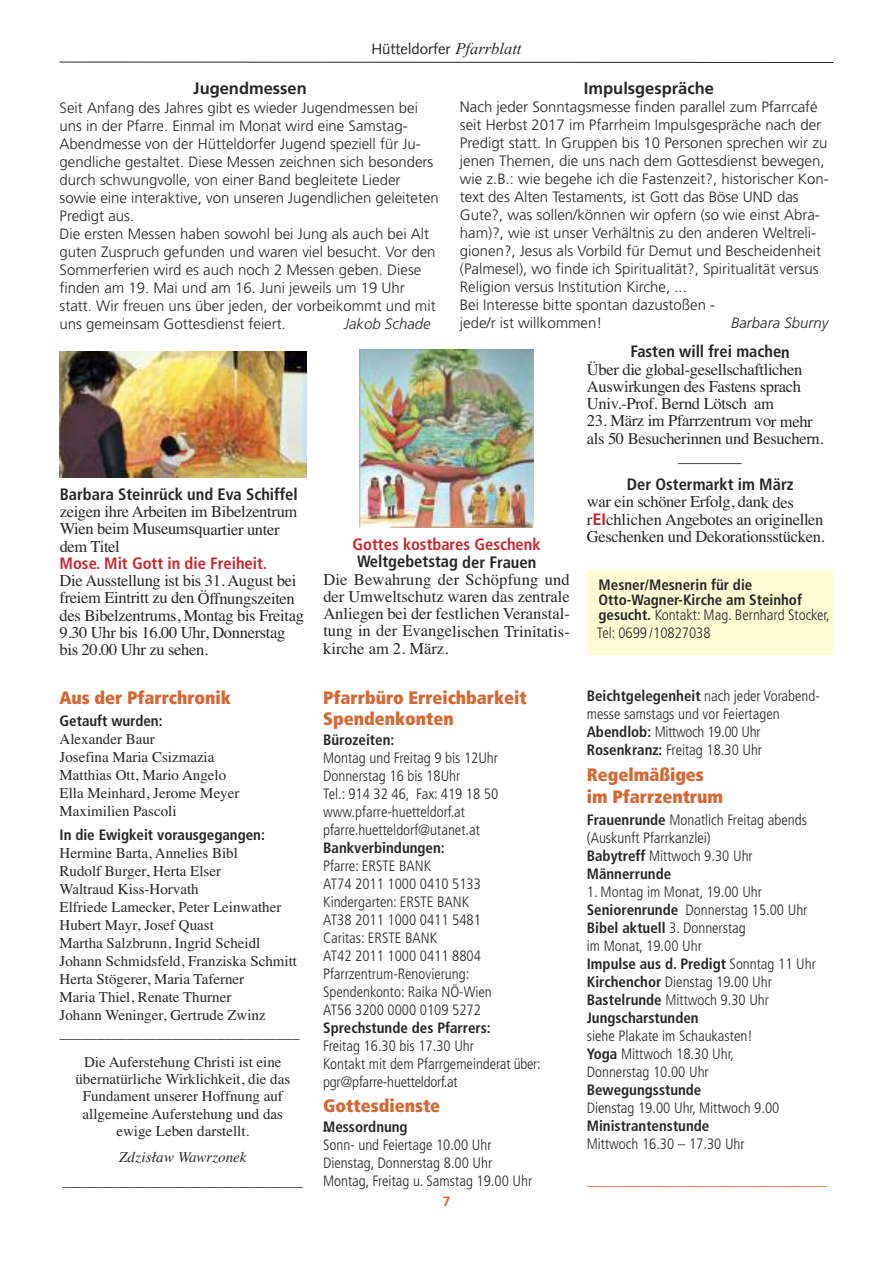
<style>
.page{position:relative;width:893px;height:1263px;background:#fff}
.page>*{position:absolute;margin:0;border:0;box-sizing:border-box;transform-origin:0 0}
.t1{font:900 condensed 18px/21.6px "Frutiger";color:#d66732}
.t2{font:16.5px/17.2px "Times";letter-spacing:-.02em;color:#272627}
.t3{font:700 condensed 16.5px "Frutiger";color:#272627}
.t4{font:700 condensed 16.5px "Frutiger";color:#cc262b}
.t5{font:700 16.5px "Frutiger";color:#272627}
.t6{font:300 15px/18px "Frutiger";color:#272627}
.t7{font:300 condensed 15px/18px "Frutiger";color:#272627}
.t8{font:15px/18px "Times";color:#272627}
.t9{font:700 condensed 15px/15px "Frutiger";color:#272627}
.t10{font:italic 15px/24px "Times";color:#272627;text-align:center}
.t11{font:300 condensed 15px "Frutiger";color:#d66732}
.t12{font:italic 300 15px "Frutiger";color:#272627}
.t13{font:15px "Syntax";color:#272627}
.t14{font:700 13.5px "Frutiger";color:#d66732}
.s1{font-family:"Times New Roman";font-style:italic;font-size:16.5px}
.s2{font-weight:700}
.s3{font-family:"Frutiger";font-weight:700;color:#cc262b}
.s4{font-weight:300}
</style>
<div class="page">
<svg style="left:59px;top:62px;width:775px;height:1px"></svg>
<div style="left:587px;top:571px;width:246px;height:84px;background:#fffcd4"></div>
<img style="left:359px;top:349px;width:174px;height:178px">
<img style="left:60px;top:351px;width:246px;height:126px">
<p class="t13" style="left:371px;top:43px;width:152px">Hütteldorfer <span class="s1">Pfarrblatt</span></p>
<p class="t5" style="left:193px;top:82px;width:115px">Jugendmessen</p>
<p class="t6" style="left:60px;top:100px;width:381px">Seit Anfang des Jahres gibt es wieder Jugendmessen bei uns in der Pfarre. Einmal im Monat wird eine Samstag-Abendmesse von der Hütteldorfer Jugend speziell für Ju&shy;gendliche gestaltet. Diese Messen zeichnen sich besonders durch schwungvolle, von einer Band begleitete Lieder sowie eine interaktive, von unseren Jugendlichen geleiteten Predigt aus.<br>Die ersten Messen haben sowohl bei Jung als auch bei Alt guten Zuspruch gefunden und waren viel besucht. Vor den Sommerferien wird es auch noch 2 Messen geben. Diese finden am 19. Mai und am 16. Juni jeweils um 19 Uhr statt. Wir freuen uns über jeden, der vorbeikommt und mit uns gemeinsam Gottesdienst feiert.</p>
<p class="t12" style="left:344px;top:317px;width:88px">Jakob Schade</p>
<p class="t5" style="left:584px;top:81px;width:132px">Impulsgespräche</p>
<p class="t6" style="left:460px;top:99px;width:370px">Nach jeder Sonntagsmesse finden parallel zum Pfarrcafé seit Herbst 2017 im Pfarrheim Impulsgespräche nach der Predigt statt. In Gruppen bis 10 Personen sprechen wir zu jenen Themen, die uns nach dem Gottesdienst bewegen, wie z.B.: wie begehe ich die Fastenzeit?, historischer Kon&shy;text des Alten Testaments, ist Gott das Böse UND das Gute?, was sollen/können wir opfern (so wie einst Abra&shy;ham)?, wie ist unser Verhältnis zu den anderen Weltreli&shy;gionen?, Jesus als Vorbild für Demut und Bescheidenheit (Palmesel), wo finde ich Spiritualität?, Spiritualität versus Religion versus Institution Kirche, ...<br>Bei Interesse bitte spontan dazustoßen -<br>jede/r ist willkommen!</p>
<p class="t12" style="left:731px;top:317px;width:99px">Barbara Sburny</p>
<p class="t3" style="left:60px;top:488px;width:240px">Barbara Steinrück und Eva Schiffel</p>
<p class="t2" style="left:60px;top:503px;width:239px">zeigen ihre Arbeiten im Bibelzentrum<br>Wien beim Museumsquartier unter dem Titel</p>
<p class="t4" style="left:60px;top:557px;width:209px">Mose. Mit Gott in die Freiheit.</p>
<p class="t2" style="left:60px;top:572px;width:246px">Die Ausstellung ist bis 31. August bei freiem Eintritt zu den Öffnungszeiten des Bibelzentrums, Montag bis Freitag 9.30 Uhr bis 16.00 Uhr, Donnerstag bis 20.00 Uhr zu sehen.</p>
<p class="t1" style="left:60px;top:688px;width:173px">Aus der Pfarrchronik</p>
<p class="t9" style="left:60px;top:715px;width:105px">Getauft wurden:</p>
<p class="t8" style="left:60px;top:730px;width:181px">Alexander Baur<br>Josefina Maria Csizmazia<br>Matthias Ott, Mario Angelo<br>Ella Meinhard, Jerome Meyer<br>Maximilien Pascoli</p>
<p class="t9" style="left:60px;top:829px;width:207px">In die Ewigkeit vorausgegangen:</p>
<p class="t8" style="left:60px;top:844px;width:241px">Hermine Barta, Annelies Bibl<br>Rudolf Burger, Herta Elser<br>Waltraud Kiss-Horvath<br>Elfriede Lamecker, Peter Leinwather<br>Hubert Mayr, Josef Quast<br>Martha Salzbrunn, Ingrid Scheidl<br>Johann Schmidsfeld, Franziska Schmitt<br>Herta Stögerer, Maria Taferner<br>Maria Thiel, Renate Thurner<br>Johann Weninger, Gertrude Zwinz ________________________________</p>
<p class="t8" style="left:75px;top:1053px;width:216px;line-height:17.2px;text-align:center">Die Auferstehung Christi ist eine übernatürliche Wirklichkeit, die das<br>Fundament unserer Hoffnung auf allgemeine Auferstehung und das ewige Leben darstellt.</p>
<p class="t10" style="left:63px;top:1145px;width:242px">Zdzisław Wawrzonek ________________________________</p>
<p class="t4" style="left:353px;top:538px;width:190px">Gottes kostbares Geschenk</p>
<p class="t3" style="left:357px;top:555px;width:181px">Weltgebetstag der Frauen</p>
<p class="t2" style="left:323px;top:570px;width:248px;text-align:justify">Die Bewahrung der Schöpfung und der Umweltschutz waren das zentrale Anliegen bei der festlichen Veranstal&shy;tung in der Evangelischen Trinitatis&shy;kirche am 2. März.</p>
<p class="t1" style="left:323px;top:688px;width:205px">Pfarrbüro Erreichbarkeit<br>Spendenkonten</p>
<p class="t9" style="left:323px;top:733px;width:73px">Bürozeiten:</p>
<p class="t7" style="left:323px;top:750px;width:177px">Montag und Freitag 9 bis 12Uhr<br>Donnerstag 16 bis 18Uhr<br>Tel.: 914 32 46, Fax: 419 18 50 www.pfarre-huetteldorf.at pfarre.huetteldorf@utanet.at</p>
<p class="t9" style="left:323px;top:841px;width:123px">Bankverbindungen:</p>
<p class="t7" style="left:323px;top:858px;width:170px">Pfarre: ERSTE BANK<br>AT74 2011 1000 0410 5133<br>Kindergarten: ERSTE BANK<br>AT38 2011 1000 0411 5481<br>Caritas: ERSTE BANK<br>AT42 2011 1000 0411 8804<br>Pfarrzentrum-Renovierung:<br>Spendenkonto: Raika NÖ-Wien<br>AT56 3200 0000 0109 5272</p>
<p class="t9" style="left:323px;top:1021px;width:169px">Sprechstunde des Pfarrers:</p>
<p class="t7" style="left:323px;top:1038px;width:219px">Freitag 16.30 bis 17.30 Uhr<br>Kontakt mit dem Pfarrgemeinderat über: pgr@pfarre-huetteldorf.at</p>
<p class="t1" style="left:323px;top:1096px;width:119px">Gottesdienste</p>
<p class="t7" style="left:323px;top:1119px;width:211px"><sup>_</sup><span class="s2">Messordnung<br></span>Sonn- und Feiertage 10.00 Uhr<br>Dienstag, Donnerstag 8.00 Uhr<br>Montag, Freitag u. Samstag 19.00 Uhr</p>
<p class="t14" style="left:443px;top:1195px;width:9px">7</p>
<p class="t3" style="left:631px;top:345px;width:161px">Fasten will frei machen</p>
<p class="t2" style="left:587px;top:360px;width:217px;text-align:justify">Über die global-gesellschaftlichen Auswirkungen des Fastens sprach Univ.-Prof. Bernd Lötsch am</p>
<p class="t2" style="left:587px;top:412px;width:227px">23. März im Pfarrzentrum vor mehr</p>
<p class="t2" style="left:587px;top:429px;width:238px">als 50 Besucherinnen und Besuchern.</p>
<p class="t2" style="left:678px;top:447px;width:65px">________</p>
<p class="t3" style="left:627px;top:478px;width:168px">Der Ostermarkt im März</p>
<p class="t2" style="left:587px;top:493px;width:239px">war ein schöner Erfolg, dank des r<span class="s3">EI</span>chlichen Angebotes an originellen<br>Geschenken und Dekorationsstücken.</p>
<p class="t9" style="left:598px;top:578px;width:233px">Mesner/Mesnerin für die<br>Otto-Wagner-Kirche am Steinhof gesucht. <span class="s4">Kontakt: Mag. Bernhard Stocker,</span></p>
<p class="t7" style="left:597px;top:625px;width:115px">Tel: 0699 /10827038</p>
<p class="t7" style="left:587px;top:688px;width:235px"><span class="s2">Beichtgelegenheit</span> nach jeder Vorabend&shy;messe samstags und vor Feiertagen <span class="s2">Abendlob:</span> Mittwoch 19.00 Uhr <span class="s2">Rosenkranz:</span> Freitag 18.30 Uhr</p>
<p class="t1" style="left:587px;top:765px;width:138px">Regelmäßiges im Pfarrzentrum</p>
<p class="t7" style="left:587px;top:812px;width:222px"><span class="s2">Frauenrunde</span> Monatlich Freitag abends (Auskunft Pfarrkanzlei)<br><span class="s2">Babytreff</span> Mittwoch 9.30 Uhr<br><span class="s2">Männerrunde</span></p>
<p class="t7" style="left:587px;top:884px;width:231px">1. Montag im Monat, 19.00 Uhr<br><span class="s2">Seniorenrunde</span> Donnerstag 15.00 Uhr<br><span class="s2">Bibel aktuell</span> 3. Donnerstag<br>im Monat, 19.00 Uhr<br><span class="s2">Impulse aus d. Predigt</span> Sonntag 11 Uhr<br><span class="s2">Kirchenchor</span> Dienstag 19.00 Uhr<br><span class="s2">Bastelrunde</span> Mittwoch 9.30 Uhr<br><span class="s2">Jungscharstunden</span></p>
<p class="t7" style="left:587px;top:1028px;width:167px">siehe Plakate im Schaukasten!<br><span class="s2">Yoga</span> Mittwoch 18.30 Uhr,<br>Donnerstag 10.00 Uhr</p>
<p class="t9" style="left:587px;top:1083px;width:116px">Bewegungsstunde</p>
<p class="t7" style="left:587px;top:1100px;width:194px">Dienstag 19.00 Uhr, Mittwoch 9.00</p>
<p class="t9" style="left:587px;top:1119px;width:124px">Ministrantenstunde</p>
<p class="t7" style="left:587px;top:1136px;width:159px">Mittwoch 16.30 – 17.30 Uhr</p>
<p class="t11" style="left:587px;top:1174px;width:242px">________________________________</p>
</div>
